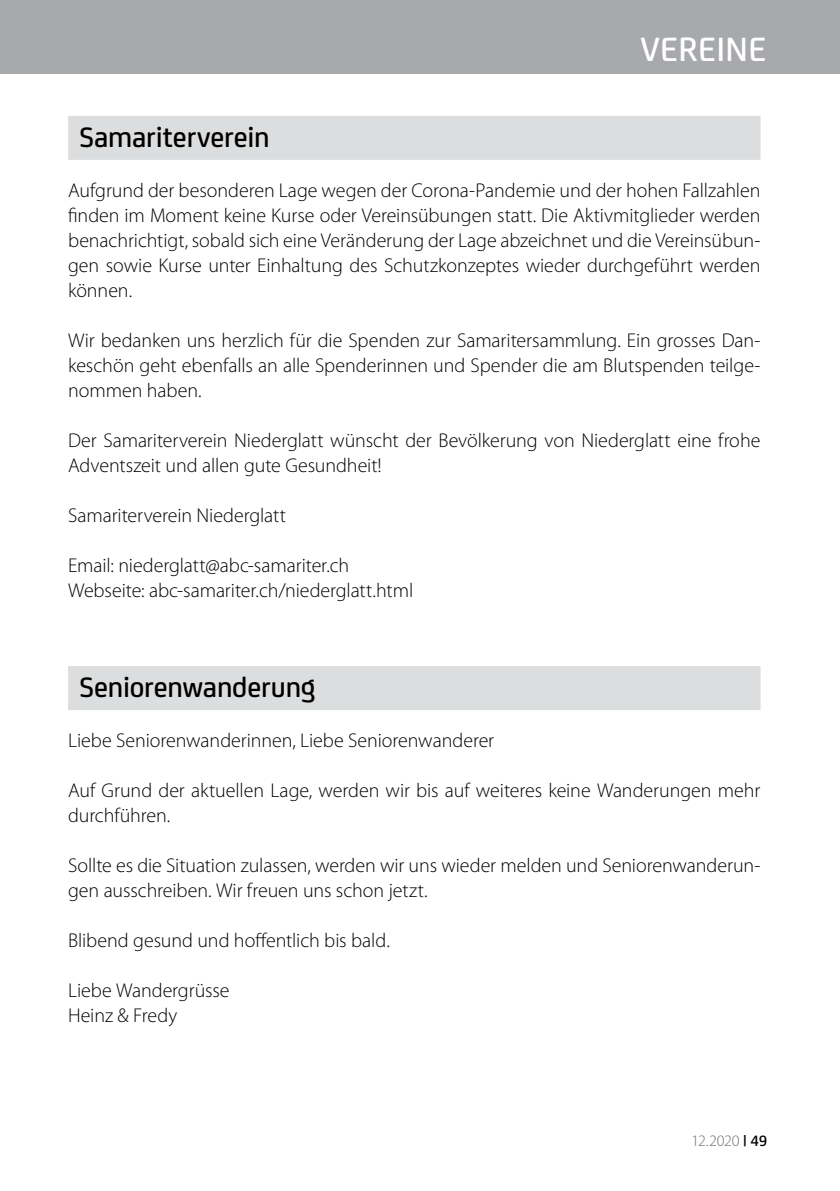
<style>
.page{position:relative;width:840px;height:1191px;background:#fff}
.page>*{position:absolute;margin:0;border:0;box-sizing:border-box;transform-origin:0 0}
.t1{font:500 36px "FS Joey";color:#fff}
.t2{font:500 30px "FS Joey";letter-spacing:-.005em;color:#000}
.t3{font:300 20px/25px "Myriad Pro";letter-spacing:-.005em;color:#000}
.t4{font:300 16px "Myriad Pro";letter-spacing:-.015em;color:#6d6e71}
.s1{font-family:"FS Joey";font-weight:500;color:#000}
</style>
<div class="page">
<div style="left:0;top:0;width:839px;height:74px;background:#a7a9ac"></div>
<div style="left:68px;top:116px;width:692px;height:44px;background:#dcddde"></div>
<div style="left:68px;top:666px;width:692px;height:44px;background:#dcddde"></div>
<h1 class="t1" style="left:640px;top:23px;width:39px">Vereine</h1>
<h2 class="t2" style="left:79px;top:115px;width:191px">Samariterverein</h2>
<p class="t3" style="left:68px;top:178px;width:693px;text-align:justify">Aufgrund der besonderen Lage wegen der Corona-Pandemie und der hohen Fallzahlen finden im Moment keine Kurse oder Vereinsübungen statt. Die Aktivmitglieder werden benachrichtigt, sobald sich eine Veränderung der Lage abzeichnet und die Vereinsübun&shy;gen sowie Kurse unter Einhaltung des Schutzkonzeptes wieder durchgeführt werden können.</p>
<p class="t3" style="left:68px;top:328px;width:693px;text-align:justify">Wir bedanken uns herzlich für die Spenden zur Samaritersammlung. Ein grosses Dan&shy;keschön geht ebenfalls an alle Spenderinnen und Spender die am Blutspenden teilge&shy;nommen haben.</p>
<p class="t3" style="left:68px;top:428px;width:693px">Der Samariterverein Niederglatt wünscht der Bevölkerung von Niederglatt eine frohe<br>Adventszeit und allen gute Gesundheit!</p>
<p class="t3" style="left:68px;top:503px;width:219px">Samariterverein Niederglatt</p>
<p class="t3" style="left:68px;top:553px;width:346px">Email: niederglatt@abc-samariter.ch<br>Webseite: abc-samariter.ch/niederglatt.html</p>
<h2 class="t2" style="left:79px;top:665px;width:237px">Seniorenwanderung</h2>
<p class="t3" style="left:68px;top:728px;width:427px">Liebe Seniorenwanderinnen, Liebe Seniorenwanderer</p>
<p class="t3" style="left:68px;top:778px;width:693px">Auf Grund der aktuellen Lage, werden wir bis auf weiteres keine Wanderungen mehr durchführen.</p>
<p class="t3" style="left:68px;top:853px;width:693px">Sollte es die Situation zulassen, werden wir uns wieder melden und Seniorenwanderun&shy;gen ausschreiben. Wir freuen uns schon jetzt.</p>
<p class="t3" style="left:68px;top:928px;width:323px">Blibend gesund und hoffentlich bis bald.</p>
<p class="t3" style="left:68px;top:978px;width:163px">Liebe Wandergrüsse<br>Heinz &amp; Fredy</p>
<p class="t4" style="left:691px;top:1131px;width:77px">12.2020 <span class="s1">| 49</span></p>
</div>
